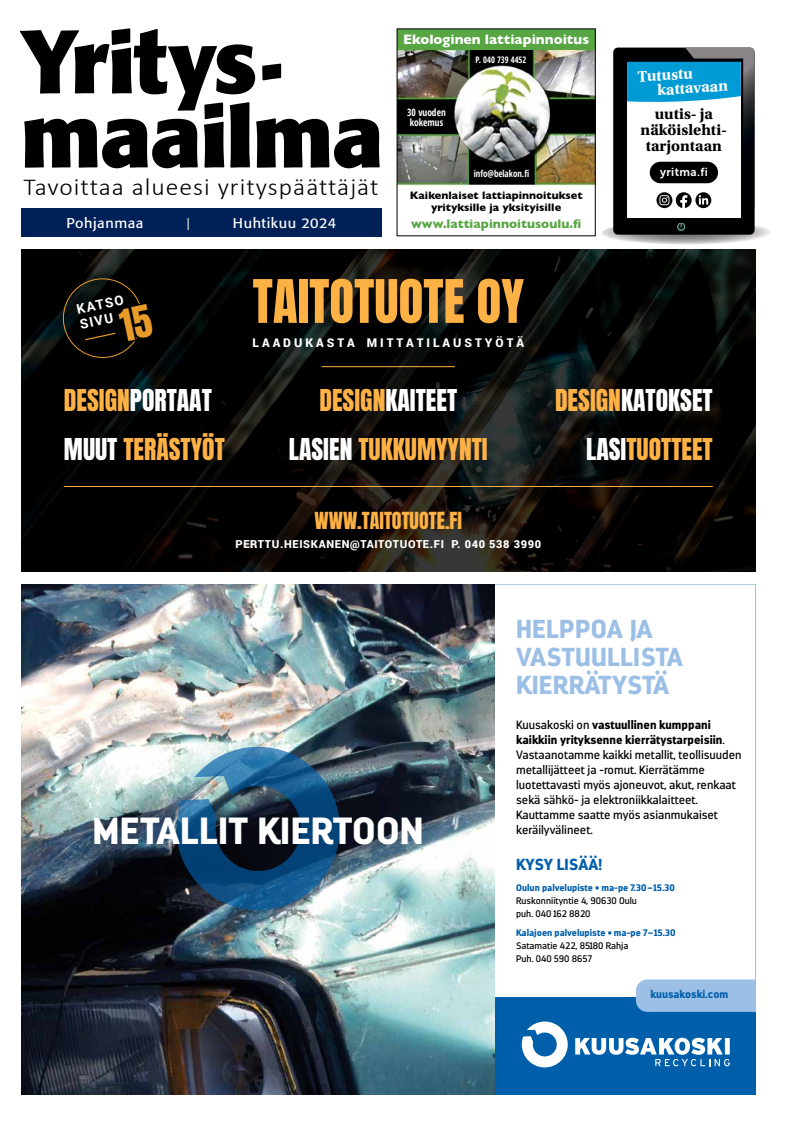
<style>
.page{position:relative;width:794px;height:1134px;background:#fff}
.page>*{position:absolute;margin:0;border:0;box-sizing:border-box;transform-origin:0 0}
.t1{font:51px "Anton";color:#feb145}
.t2{font:900 37.8px "Darwin";letter-spacing:.01em;color:#fff}
.t3{font:900 26px/27.7px "Darwin";letter-spacing:.01em;color:#9cbfe6}
.t4{font:25.6px/49px "Anton";color:#feb145}
.t5{font:300 24.4px "Calibri";letter-spacing:.04em;color:#000;scale:1.05 1}
.t6{font:20px "Anton";color:#feb145}
.t7{font:16.8px "Formata";color:#fff;scale:.5 1}
.t8{font:700 16.1px/16.1px "Utopia Std";color:#000;text-align:center}
.t9{font:700 16.1px/14.1px "Utopia Std";color:#fff}
.t10{font:900 16px "Darwin";color:#005faa}
.t11{font:700 14px "Gill Sans";color:#fff}
.t12{font:14px "Formata";letter-spacing:.04em;color:#fff}
.t13{font:700 13.4px/16.1px "Roboto";color:#fff}
.t14{font:700 12.7px "Gill Sans";color:#57a543}
.t15{font:12px/15px "Darwin";color:#000}
.t16{font:900 12px "Roboto";color:#fff}
.t17{font:11.6px "Museo Sans 700";letter-spacing:.03em;color:#fff}
.t18{font:700 11px/12px "Gill Sans";color:#000;text-align:center}
.t19{font:900 11px "Roboto";letter-spacing:.06em;color:#fff}
.t20{font:900 11px "Darwin";color:#005faa}
.t21{font:700 condensed 10px/10px "Open Sans";color:#fff;scale:.94 1}
.t22{font:9.5px/13px "Darwin";color:#000}
.t23{font:900 9.5px "Darwin";color:#005faa}
.t24{font:700 condensed 9.5px "Open Sans";color:#fff;scale:.94 1}
.t25{font:700 condensed 9px "Open Sans";color:#fff;scale:.94 1}
.s1{color:#fff}
.s2{font-weight:900}
</style>
<div class="page">
<img style="left:601px;top:221px;width:170px;height:24px">
<div style="left:613px;top:48px;width:141px;height:187px;background:#000;border-radius:5px"></div>
<svg style="left:627px;top:217px;width:114px;height:1px"></svg>
<div style="left:627px;top:62px;width:114px;height:155px;background:#fff"></div>
<svg style="left:677px;top:222px;width:8px;height:9px"></svg>
<svg style="left:627px;top:48px;width:127px;height:161px"></svg>
<div style="left:650px;top:162px;width:68px;height:21px;background:#000;border-radius:11px"></div>
<div style="left:397px;top:29px;width:198px;height:22px;background:#57a543"></div>
<svg style="left:20px;top:28px;width:360px;height:140px"></svg>
<div style="left:21px;top:208px;width:360px;height:28px;background:#002058"></div>
<div style="left:495px;top:997px;width:260px;height:97px;background:#005faa"></div>
<img style="left:21px;top:584px;width:474px;height:510px">
<svg style="left:522px;top:1021px;width:46px;height:46px"></svg>
<svg style="left:575px;top:1038px;width:155px;height:28px"></svg>
<svg style="left:636px;top:979px;width:119px;height:33px;background:#9cbfe5"></svg>
<img style="left:176px;top:747px;width:164px;height:163px">
<img style="left:21px;top:249px;width:734px;height:323px">
<hr style="left:322px;top:366px;width:133px;height:1px;background:#feb145">
<hr style="left:64px;top:486px;width:649px;height:1px;background:#feb145">
<img style="left:398px;top:51px;width:196px;height:134px">
<div style="left:396px;top:28px;width:200px;height:208px;border:1px solid #000"></div>
<svg style="left:58px;top:273px;width:96px;height:90px;background:#080804"></svg>
<p class="t11" style="left:403px;top:28px;width:187px">Ekologinen lattiapinnoitus</p>
<h3 class="t5" style="left:24px;top:172px;width:340px">Tavoittaa alueesi yrityspäättäjät</h3>
<p class="t12" style="left:66px;top:214px;width:79px">Pohjanmaa</p>
<h3 class="t7" style="left:187px;top:213px;width:6px">I</h3>
<p class="t12" style="left:233px;top:214px;width:105px">Huhtikuu 2024</p>
<p class="t21" style="left:407px;top:107px;width:42px">30 vuoden kokemus</p>
<p class="t25" style="left:475px;top:53px;width:56px">P. 040 739 4452</p>
<p class="t24" style="left:474px;top:167px;width:60px">info@belakon.fi</p>
<p class="t18" style="left:410px;top:189px;width:174px">Kaikenlaiset lattiapinnoitukset yrityksille ja yksityisille</p>
<p class="t14" style="left:411px;top:213px;width:172px">www.lattiapinnoitusoulu.fi</p>
<p class="t13" style="left:75px;top:301px;width:49px;rotate:-12deg">KATSO<br>SIVU</p>
<h1 class="t1" style="left:253px;top:275px;width:273px">TAITOTUOTE OY</h1>
<p class="t16" style="left:253px;top:334px;width:273px">L A A D U K A S T A M I T T A T I L A U S T Y Ö T Ä</p>
<h3 class="t9" style="left:656px;top:69px;width:72px;text-indent:-19px;rotate:-3deg">Tutustu kattavaan</h3>
<h3 class="t8" style="left:640px;top:106px;width:88px">uutis- ja näköislehti&shy;tarjontaan</h3>
<p class="t17" style="left:660px;top:166px;width:49px">yritma.fi</p>
<h3 class="t4" style="left:64px;top:378px;width:162px">DESIGN<span class="s1">PORTAAT<br>MUUT</span> TERÄSTYÖT</h3>
<h3 class="t4" style="left:289px;top:378px;width:200px;text-align:center">DESIGN<span class="s1">KAITEET<br>LASIEN</span> TUKKUMYYNTI</h3>
<h3 class="t4" style="left:555px;top:378px;width:159px;text-align:right">DESIGN<span class="s1">KATOKSET<br>LASI</span>TUOTTEET</h3>
<h3 class="t6" style="left:314px;top:511px;width:149px">WWW.TAITOTUOTE.FI</h3>
<p class="t19" style="left:235px;top:536px;width:307px">PERTTU.HEISKANEN@TAITOTUOTE.FI P. 040 538 3990</p>
<h2 class="t2" style="left:92px;top:807px;width:333px">METALLIT KIERTOON</h2>
<h3 class="t3" style="left:516px;top:616px;width:168px">HELPPOA JA<br>VASTUULLISTA<br>KIERRÄTYSTÄ</h3>
<p class="t15" style="left:516px;top:717px;width:227px">Kuusakoski on <span class="s2">vastuullinen kumppani kaikkiin yrityksenne kierrätystarpeisiin</span>.<br>Vastaanotamme kaikki metallit, teollisuuden metallijätteet ja -romut. Kierrätämme luotettavasti myös ajoneuvot, akut, renkaat sekä sähkö- ja elektroniikkalaitteet.<br>Kauttamme saatte myös asianmukaiset keräilyvälineet.</p>
<h3 class="t10" style="left:516px;top:855px;width:88px">KYSY LISÄÄ!</h3>
<p class="t23" style="left:516px;top:882px;width:160px">Oulun palvelupiste • ma-pe 7.30 –15.30</p>
<p class="t22" style="left:516px;top:894px;width:122px">Ruskonniityntie 4, 90630 Oulu puh. 040 162 8820</p>
<p class="t23" style="left:516px;top:927px;width:161px">Kalajoen palvelupiste • ma-pe 7– 15.30</p>
<p class="t22" style="left:516px;top:939px;width:114px">Satamatie 422, 85180 Rahja<br>Puh. 040 590 8657</p>
<p class="t20" style="left:650px;top:987px;width:79px">kuusakoski.com</p>
</div>
